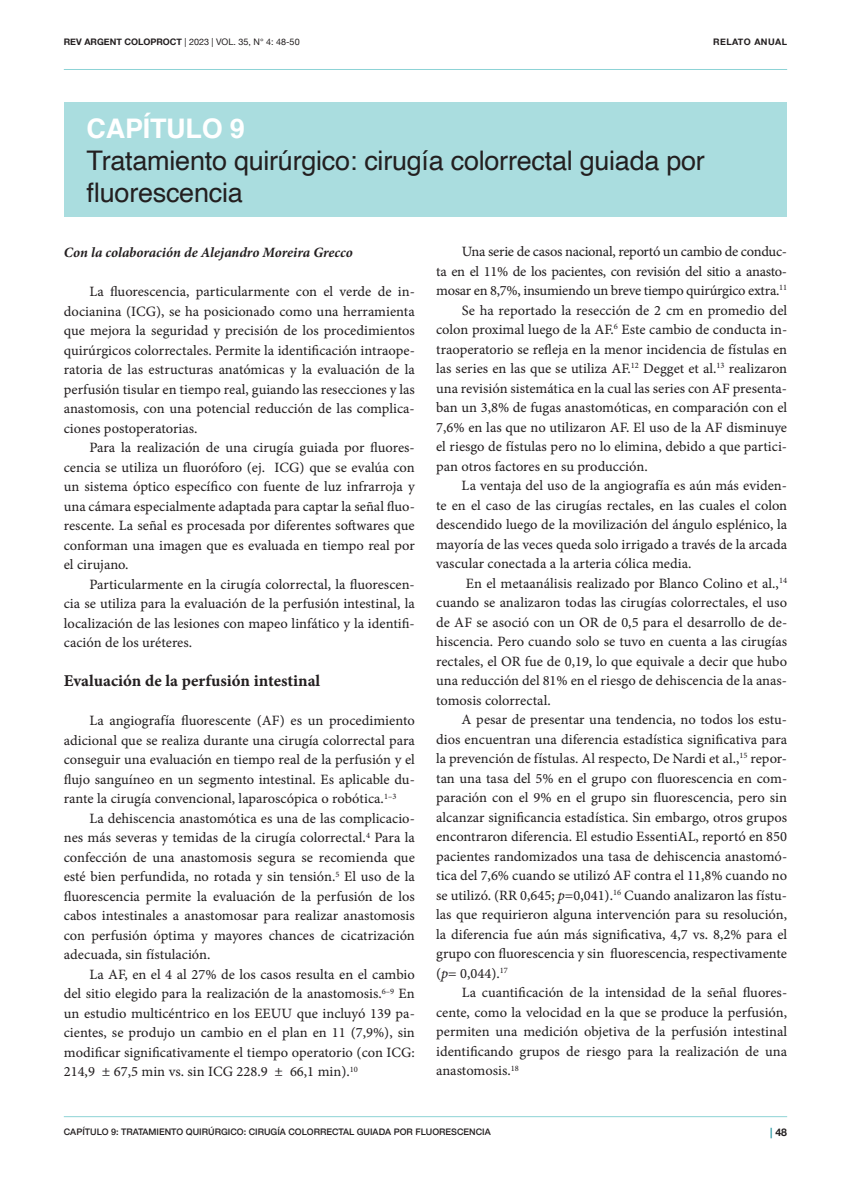
<style>
.page{position:relative;width:851px;height:1191px;background:#fff}
.page>*{position:absolute;margin:0;border:0;box-sizing:border-box;transform-origin:0 0}
.t1{font:27px/31.5px "Helvetica";letter-spacing:-.01em;color:#231f20}
.t2{font:700 27px "Helvetica";letter-spacing:-.01em;color:#fff}
.t3{font:16.5px "Minion Pro Bold Capt";color:#231f20}
.t4{font:14.25px/19.5px "Minion Pro Capt";color:#231f20;text-align:justify}
.t5{font:14.25px "Minion Pro Capt";letter-spacing:-.02em;color:#231f20}
.t6{font:italic 700 14.25px "Minion Pro";letter-spacing:-.005em;color:#231f20}
.t7{font:700 10.5px "Helvetica Neue";color:#231f20}
.t8{font:500 9px "Helvetica Neue";color:#231f20}
.t9{font:9px "Helvetica Neue";color:#231f20}
.t10{font:700 9px "Helvetica Neue";letter-spacing:.05em;color:#231f20}
.s1{font-weight:700}
.s2{font-family:"Minion Pro It Capt"}
.s3{color:#2795a0}
</style>
<div class="page">
<hr style="left:64px;top:69px;width:723px;height:1px;background:#8dd3d6">
<hr style="left:64px;top:1116px;width:723px;height:1px;background:#8dd3d6">
<div style="left:65px;top:102px;width:722px;height:115px;background:#aadddf"></div>
<p class="t9" style="left:64px;top:35px;width:237px"><span class="s1">REV ARGENT COLOPROCT</span> | 2023 | VOL. 35, N° 4: 48-50</p>
<p class="t10" style="left:713px;top:34px;width:75px">RELATO ANUAL</p>
<h1 class="t2" style="left:87px;top:106px;width:160px">CAPÍTULO 9</h1>
<h1 class="t1" style="left:87px;top:146px;width:619px">Tratamiento quirúrgico: cirugía colorrectal guiada por fluorescencia</h1>
<p class="t6" style="left:64px;top:242px;width:290px">Con la colaboración de Alejandro Moreira Grecco</p>
<p class="t4" style="left:64px;top:282px;width:352px;text-indent:26px">La fluorescencia, particularmente con el verde de in&shy;docianina (ICG), se ha posicionado como una herramienta que mejora la seguridad y precisión de los procedimientos quirúrgicos colorrectales. Permite la identificación intraope&shy;ratoria de las estructuras anatómicas y la evaluación de la perfusión tisular en tiempo real, guiando las resecciones y las anastomosis, con una potencial reducción de las complica&shy;ciones postoperatorias.</p>
<p class="t4" style="left:64px;top:438px;width:352px;text-indent:26px">Para la realización de una cirugía guiada por fluores&shy;cencia se utiliza un fluoróforo (ej. ICG) que se evalúa con un sistema óptico específico con fuente de luz infrarroja y una cámara especialmente adaptada para captar la señal fluo&shy;rescente. La señal es procesada por diferentes softwares que conforman una imagen que es evaluada en tiempo real por el cirujano.</p>
<p class="t4" style="left:64px;top:574px;width:352px;text-indent:26px">Particularmente en la cirugía colorrectal, la fluorescen&shy;cia se utiliza para la evaluación de la perfusión intestinal, la localización de las lesiones con mapeo linfático y la identifi&shy;cación de los uréteres.</p>
<p class="t3" style="left:64px;top:669px;width:258px">Evaluación de la perfusión intestinal</p>
<p class="t4" style="left:64px;top:711px;width:352px;text-indent:26px">La angiografía fluorescente (AF) es un procedimiento adicional que se realiza durante una cirugía colorrectal para conseguir una evaluación en tiempo real de la perfusión y el flujo sanguíneo en un segmento intestinal. Es aplicable du&shy;rante la cirugía convencional, laparoscópica o robótica.<sup>1–3</sup></p>
<p class="t4" style="left:64px;top:808px;width:352px;text-indent:26px">La dehiscencia anastomótica es una de las complicacio&shy;nes más severas y temidas de la cirugía colorrectal.<sup>4</sup> Para la confección de una anastomosis segura se recomienda que esté bien perfundida, no rotada y sin tensión.<sup>5</sup> El uso de la fluorescencia permite la evaluación de la perfusión de los cabos intestinales a anastomosar para realizar anastomosis con perfusión óptima y mayores chances de cicatrización adecuada, sin fístulación.</p>
<p class="t4" style="left:64px;top:964px;width:352px;text-indent:26px">La AF, en el 4 al 27% de los casos resulta en el cambio del sitio elegido para la realización de la anastomosis.<sup>6–9</sup> En un estudio multicéntrico en los EEUU que incluyó 139 pa&shy;cientes, se produjo un cambio en el plan en 11 (7,9%), sin modificar significativamente el tiempo operatorio (con ICG:<br>214,9 ± 67,5 min vs. sin ICG 228.9 ± 66,1 min).<sup>10</sup></p>
<p class="t5" style="left:461px;top:242px;width:327px">Una serie de casos nacional, reportó un cambio de conduc-</p>
<p class="t5" style="left:436px;top:261px;width:352px">ta en el 11% de los pacientes, con revisión del sitio a anasto-</p>
<p class="t5" style="left:436px;top:281px;width:352px">mosar en 8,7%, insumiendo un breve tiempo quirúrgico extra.<sup>11</sup></p>
<p class="t4" style="left:461px;top:300px;width:327px">Se ha reportado la resección de 2 cm en promedio del</p>
<p class="t4" style="left:436px;top:320px;width:352px">colon proximal luego de la AF.<sup>6</sup> Este cambio de conducta in-</p>
<p class="t4" style="left:436px;top:339px;width:352px">traoperatorio se refleja en la menor incidencia de fístulas en</p>
<p class="t4" style="left:436px;top:359px;width:352px">las series en las que se utiliza AF.<sup>12</sup> Degget et al.<sup>13</sup> realizaron</p>
<p class="t4" style="left:436px;top:378px;width:352px">una revisión sistemática en la cual las series con AF presenta-</p>
<p class="t4" style="left:436px;top:398px;width:352px">ban un 3,8% de fugas anastomóticas, en comparación con el</p>
<p class="t4" style="left:436px;top:417px;width:352px">7,6% en las que no utilizaron AF. El uso de la AF disminuye</p>
<p class="t4" style="left:436px;top:437px;width:352px">el riesgo de fístulas pero no lo elimina, debido a que partici-</p>
<p class="t4" style="left:436px;top:456px;width:213px">pan otros factores en su producción.</p>
<p class="t4" style="left:461px;top:476px;width:327px">La ventaja del uso de la angiografía es aún más eviden-</p>
<p class="t4" style="left:436px;top:495px;width:352px">te en el caso de las cirugías rectales, en las cuales el colon</p>
<p class="t4" style="left:436px;top:515px;width:352px">descendido luego de la movilización del ángulo esplénico, la</p>
<p class="t4" style="left:436px;top:534px;width:352px">mayoría de las veces queda solo irrigado a través de la arcada</p>
<p class="t4" style="left:436px;top:554px;width:257px">vascular conectada a la arteria cólica media.</p>
<p class="t4" style="left:466px;top:573px;width:323px">En el metaanálisis realizado por Blanco Colino et al.,<sup>14</sup></p>
<p class="t4" style="left:436px;top:593px;width:352px">cuando se analizaron todas las cirugías colorrectales, el uso</p>
<p class="t4" style="left:436px;top:612px;width:352px">de AF se asoció con un OR de 0,5 para el desarrollo de de-</p>
<p class="t4" style="left:436px;top:632px;width:352px">hiscencia. Pero cuando solo se tuvo en cuenta a las cirugías</p>
<p class="t4" style="left:436px;top:651px;width:352px">rectales, el OR fue de 0,19, lo que equivale a decir que hubo</p>
<p class="t4" style="left:436px;top:671px;width:352px">una reducción del 81% en el riesgo de dehiscencia de la anas-</p>
<p class="t4" style="left:436px;top:690px;width:116px">tomosis colorrectal.</p>
<p class="t4" style="left:461px;top:710px;width:327px">A pesar de presentar una tendencia, no todos los estu-</p>
<p class="t4" style="left:436px;top:729px;width:352px">dios encuentran una diferencia estadística significativa para</p>
<p class="t4" style="left:436px;top:749px;width:352px">la prevención de fístulas. Al respecto, De Nardi et al.,<sup>15</sup> repor-</p>
<p class="t4" style="left:436px;top:768px;width:352px">tan una tasa del 5% en el grupo con fluorescencia en com-</p>
<p class="t4" style="left:436px;top:788px;width:352px">paración con el 9% en el grupo sin fluorescencia, pero sin</p>
<p class="t4" style="left:436px;top:807px;width:352px">alcanzar significancia estadística. Sin embargo, otros grupos</p>
<p class="t4" style="left:436px;top:827px;width:352px">encontraron diferencia. El estudio EssentiAL, reportó en 850</p>
<p class="t4" style="left:436px;top:846px;width:352px">pacientes randomizados una tasa de dehiscencia anastomó-</p>
<p class="t4" style="left:436px;top:866px;width:352px">tica del 7,6% cuando se utilizó AF contra el 11,8% cuando no</p>
<p class="t4" style="left:436px;top:885px;width:352px">se utilizó. (RR 0,645; <span class="s2">p</span>=0,041).<sup>16</sup> Cuando analizaron las fístu-</p>
<p class="t4" style="left:436px;top:905px;width:352px">las que requirieron alguna intervención para su resolución,</p>
<p class="t4" style="left:436px;top:924px;width:352px">la diferencia fue aún más significativa, 4,7 vs. 8,2% para el</p>
<p class="t4" style="left:436px;top:944px;width:352px">grupo con fluorescencia y sin fluorescencia, respectivamente</p>
<p class="t4" style="left:436px;top:963px;width:73px">(<span class="s2">p</span>= 0,044).<sup>17</sup></p>
<p class="t4" style="left:461px;top:983px;width:327px">La cuantificación de la intensidad de la señal fluores-</p>
<p class="t4" style="left:436px;top:1002px;width:352px">cente, como la velocidad en la que se produce la perfusión,</p>
<p class="t4" style="left:436px;top:1022px;width:352px">permiten una medición objetiva de la perfusión intestinal</p>
<p class="t4" style="left:436px;top:1041px;width:352px">identificando grupos de riesgo para la realización de una</p>
<p class="t4" style="left:436px;top:1061px;width:84px">anastomosis.<sup>18</sup></p>
<p class="t8" style="left:64px;top:1124px;width:428px">CAPÍTULO 9: TRATAMIENTO QUIRÚRGICO: CIRUGÍA COLORRECTAL GUIADA POR FLUORESCENCIA</p>
<p class="t7" style="left:770px;top:1124px;width:18px"><span class="s3">|</span> 48</p>
</div>
